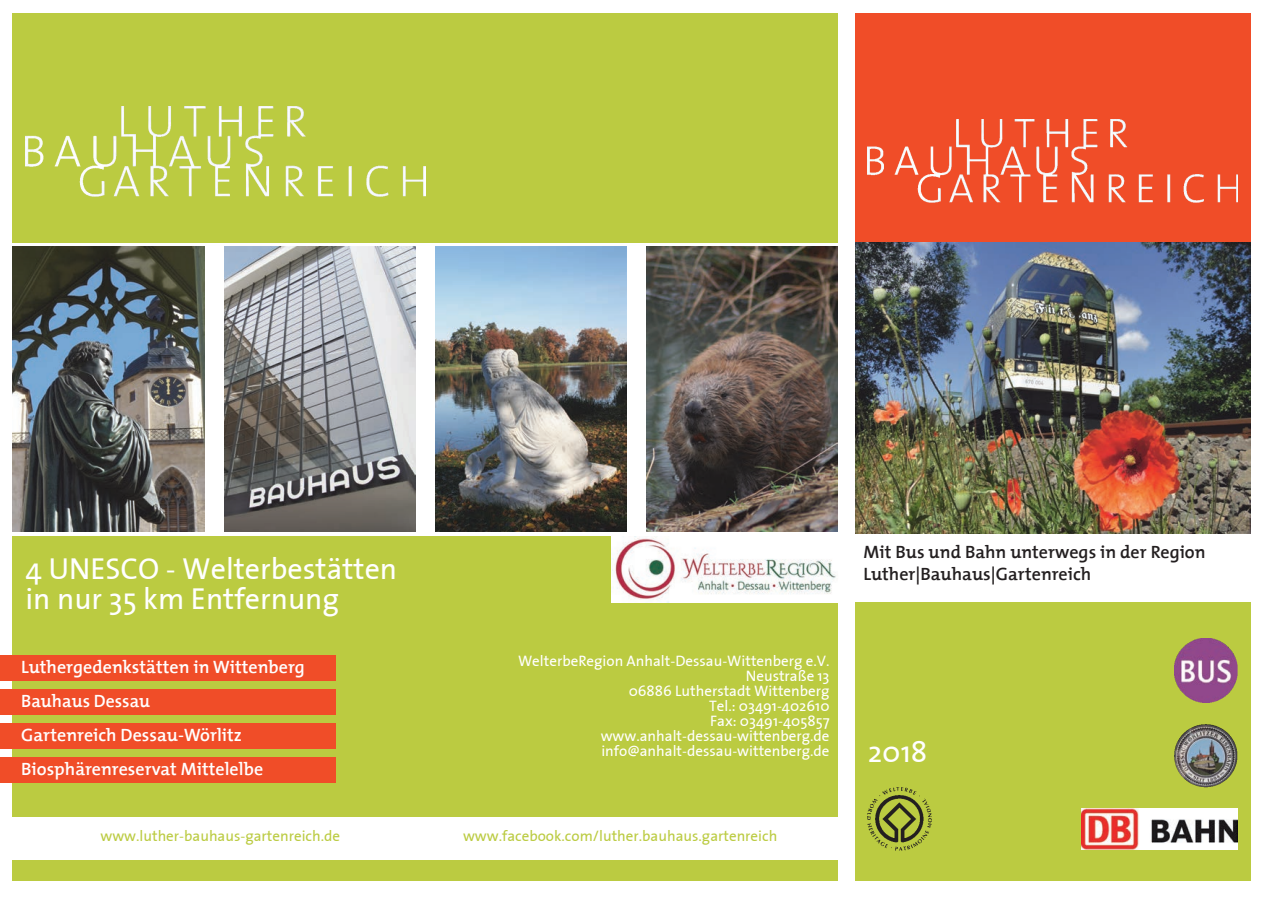
<style>
.page{position:relative;width:1272px;height:902px;background:#fff}
.page>*{position:absolute;margin:0;border:0;box-sizing:border-box;transform-origin:0 0}
.t1{font:30px/30px "The Sans Plain";color:#fff}
.t2{font:600 18px/34px "The Mix";color:#fff}
.t3{font:600 18px/22.5px "The Mix";color:#231f20}
.t4{font:15px/15px "The Sans Plain";color:#fff;text-align:right}
.t5{font:15px "The Sans Plain";color:#bbcb41}
</style>
<div class="page">
<div style="left:855px;top:13px;width:395px;height:229px;background:#f04d28"></div>
<div style="left:855px;top:536px;width:395px;height:344px;background:#bbcb41"></div>
<img style="left:855px;top:242px;width:395px;height:292px">
<img style="left:867px;top:119px;width:370px;height:84px">
<img style="left:867px;top:787px;width:64px;height:63px">
<div style="left:13px;top:13px;width:825px;height:229px;background:#bbcb41"></div>
<div style="left:855px;top:536px;width:395px;height:65px;background:#fff"></div>
<img style="left:13px;top:247px;width:191px;height:284px">
<img style="left:224px;top:247px;width:191px;height:284px">
<img style="left:646px;top:247px;width:191px;height:284px">
<div style="left:13px;top:536px;width:825px;height:344px;background:#bbcb41"></div>
<div style="left:0;top:655px;width:336px;height:25px;background:#f04d28"></div>
<div style="left:0;top:689px;width:336px;height:25px;background:#f04d28"></div>
<div style="left:0;top:723px;width:336px;height:25px;background:#f04d28"></div>
<div style="left:0;top:757px;width:336px;height:25px;background:#f04d28"></div>
<div style="left:13px;top:816px;width:825px;height:43px;background:#fff"></div>
<img style="left:612px;top:536px;width:226px;height:66px">
<img style="left:435px;top:247px;width:191px;height:284px">
<img style="left:1174px;top:638px;width:63px;height:64px">
<img style="left:1174px;top:724px;width:63px;height:63px">
<img style="left:1081px;top:808px;width:156px;height:41px">
<img style="left:26px;top:107px;width:399px;height:90px">
<h1 class="t1" style="left:26px;top:553px;width:373px">4 UNESCO - Welterbestätten in nur 35 km Entfernung</h1>
<p class="t2" style="left:21px;top:651px;width:285px">Luthergedenkstätten in Wittenberg<br>Bauhaus Dessau<br>Gartenreich Dessau-Wörlitz<br>Biosphärenreservat Mittelelbe</p>
<p class="t4" style="left:518px;top:653px;width:313px">WelterbeRegion Anhalt-Dessau-Wittenberg e.V.<br>Neustraße 13<br>06886 Lutherstadt Wittenberg<br>Tel.: 03491-402610<br>Fax: 03491-405857 www.anhalt-dessau-wittenberg.de info@anhalt-dessau-wittenberg.de</p>
<p class="t5" style="left:100px;top:823px;width:241px">www.luther-bauhaus-gartenreich.de</p>
<p class="t5" style="left:463px;top:823px;width:316px">www.facebook.com/luther.bauhaus.gartenreich</p>
<p class="t3" style="left:863px;top:542px;width:343px">Mit Bus und Bahn unterwegs in der Region<br>Luther|Bauhaus|Gartenreich</p>
<h1 class="t1" style="left:867px;top:735px;width:61px">2018</h1>
</div>
